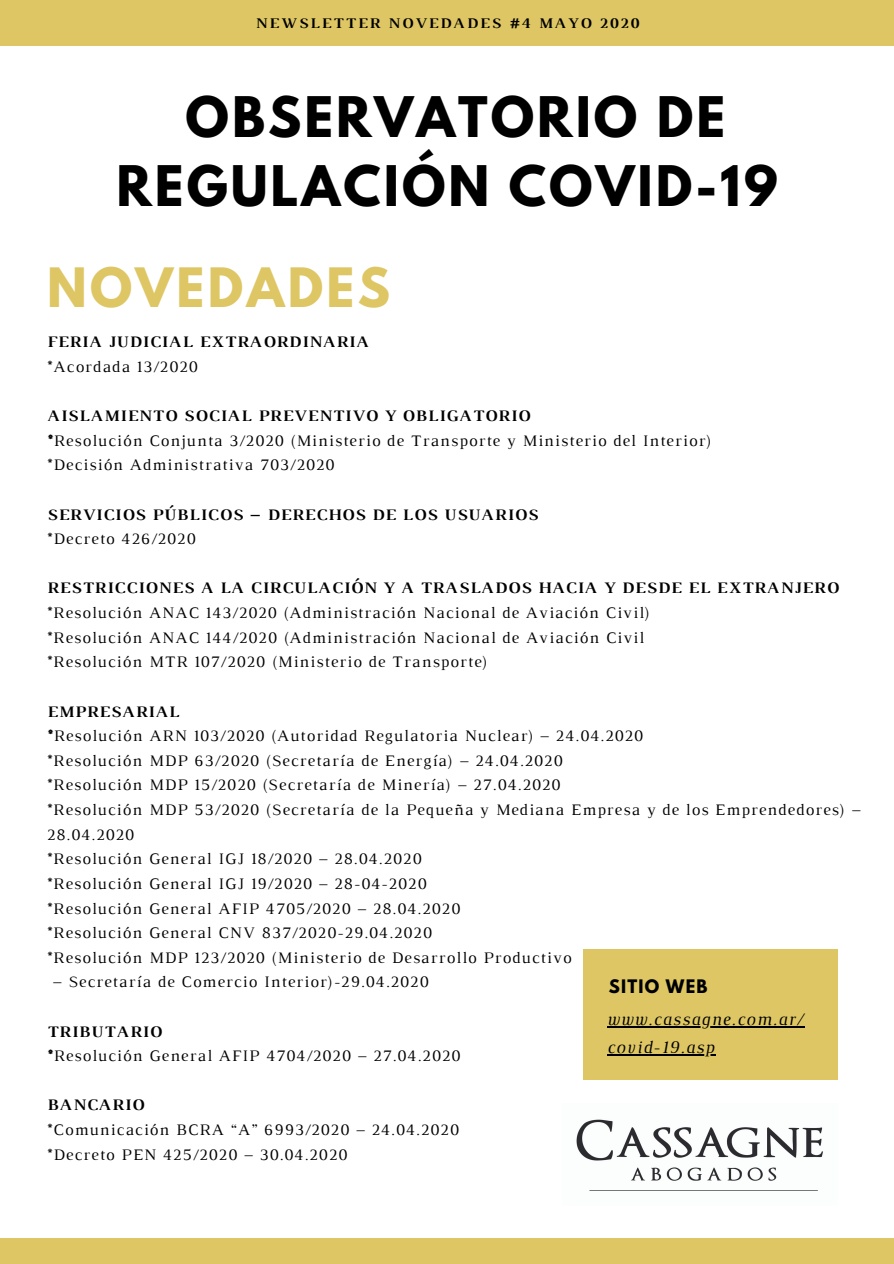
<style>
.page{position:relative;width:894px;height:1264px;background:#fff}
.page>*{position:absolute;margin:0;border:0;box-sizing:border-box;transform-origin:0 0}
.t1{font:700 49.5px/68.7px "League Spartan";letter-spacing:.06em;color:#000;text-align:center}
.t2{font:700 48px "League Spartan";letter-spacing:.07em;color:#ddc663}
.t3{font:italic 18px/28.2px "Luthier";letter-spacing:.07em;color:#000}
.t4{font:700 16.5px "League Spartan";letter-spacing:.07em;color:#000}
.t5{font:16.35px/24.6px "Luthier";letter-spacing:.07em;color:#000}
.t6{font:700 16.35px "Luthier";letter-spacing:.07em;color:#000}
.t7{font:700 15px "Luthier";letter-spacing:.14em;color:#000}
.s1{font-weight:700}
</style>
<div class="page">
<div style="left:0;top:1px;width:893px;height:45px;background:#ddc663"></div>
<div style="left:582px;top:949px;width:255px;height:131px;background:#ddc663"></div>
<hr style="left:606px;top:1026px;width:198px;height:1px;background:#000">
<hr style="left:606px;top:1054px;width:109px;height:1px;background:#000">
<div style="left:0;top:1237px;width:893px;height:26px;background:#ddc663"></div>
<img style="left:576px;top:1119px;width:247px;height:72px">
<p class="t7" style="left:255px;top:18px;width:384px">NEWSLETTER NOVEDADES #4 MAYO 2020</p>
<h1 class="t1" style="left:116px;top:89px;width:662px">OBSERVATORIO DE<br>REGULACIÓN COVID-19</h1>
<h2 class="t2" style="left:47px;top:263px;width:344px">NOVEDADES</h2>
<p class="t6" style="left:47px;top:336px;width:323px">FERIA JUDICIAL EXTRAORDINARIA</p>
<p class="t5" style="left:47px;top:355px;width:152px">*Acordada 13/2020</p>
<p class="t5" style="left:47px;top:405px;width:665px"><span class="s1">AISLAMIENTO SOCIAL PREVENTIVO Y OBLIGATORIO<br>*</span>Resolución Conjunta 3/2020 (Ministerio de Transporte y Ministerio del Interior) *Decisión Administrativa 703/2020</p>
<p class="t6" style="left:47px;top:508px;width:492px">SERVICIOS PÚBLICOS – DERECHOS DE LOS USUARIOS</p>
<p class="t5" style="left:47px;top:528px;width:150px">*Decreto 426/2020</p>
<p class="t6" style="left:47px;top:582px;width:792px">RESTRICCIONES A LA CIRCULACIÓN Y A TRASLADOS HACIA Y DESDE EL EXTRANJERO</p>
<p class="t5" style="left:47px;top:601px;width:604px">*Resolución ANAC 143/2020 (Administración Nacional de Aviación Civil) *Resolución ANAC 144/2020 (Administración Nacional de Aviación Civil *Resolución MTR 107/2020 (Ministerio de Transporte)</p>
<p class="t5" style="left:47px;top:700px;width:814px"><span class="s1">EMPRESARIAL<br>*</span>Resolución ARN 103/2020 (Autoridad Regulatoria Nuclear) – 24.04.2020<br>*Resolución MDP 63/2020 (Secretaría de Energía) – 24.04.2020<br>*Resolución MDP 15/2020 (Secretaría de Minería) – 27.04.2020<br>*Resolución MDP 53/2020 (Secretaría de la Pequeña y Mediana Empresa y de los Emprendedores) – 28.04.2020<br>*Resolución General IGJ 18/2020 – 28.04.2020<br>*Resolución General IGJ 19/2020 – 28-04-2020<br>*Resolución General AFIP 4705/2020 – 28.04.2020<br>*Resolución General CNV 837/2020-29.04.2020<br>*Resolución MDP 123/2020 (Ministerio de Desarrollo Productivo</p>
<p class="t5" style="left:53px;top:971px;width:377px">– Secretaría de Comercio Interior)-29.04.2020</p>
<p class="t5" style="left:47px;top:1020px;width:415px"><span class="s1">TRIBUTARIO<br>*</span>Resolución General AFIP 4704/2020 – 27.04.2020</p>
<p class="t6" style="left:47px;top:1099px;width:98px">BANCARIO</p>
<p class="t5" style="left:47px;top:1118px;width:413px">*Comunicación BCRA “A” 6993/2020 – 24.04.2020 *Decreto PEN 425/2020 – 30.04.2020</p>
<p class="t4" style="left:608px;top:977px;width:100px">SITIO WEB</p>
<p class="t3" style="left:606px;top:1006px;width:197px">www.cassagne.com.ar/ covid-19.asp</p>
</div>
